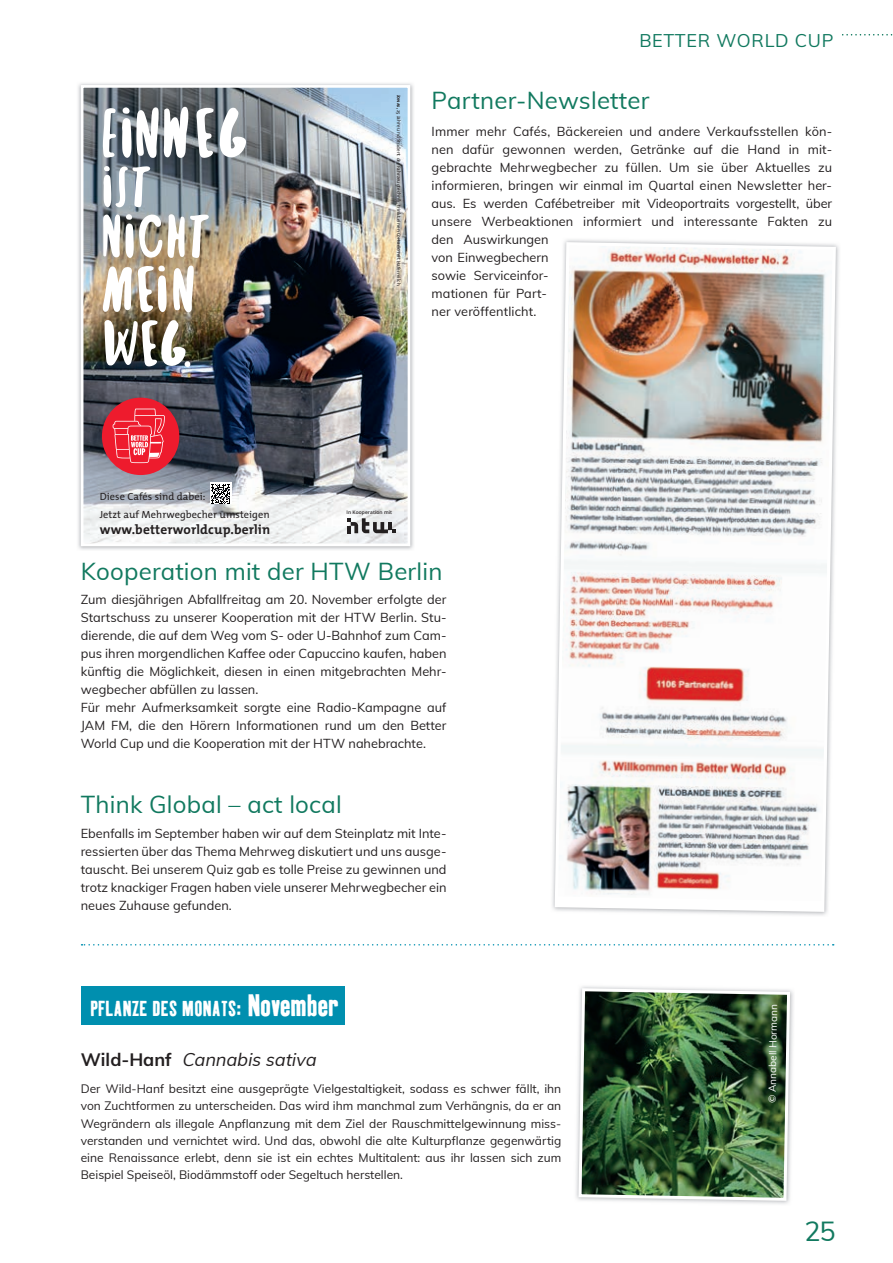
<style>
.page{position:relative;width:893px;height:1263px;background:#fff}
.page>*{position:absolute;margin:0;border:0;box-sizing:border-box;transform-origin:0 0}
.t1{font:88.05px "Twin Pines";color:#fff}
.t2{font:81.3px "Twin Pines";letter-spacing:-.01em;color:#fff}
.t3{font:76.35px "Twin Pines";letter-spacing:.01em;color:#fff}
.t4{font:72px "Twin Pines";color:#fff}
.t5{font:27px "Muli";color:#11795f}
.t6{font:24px "Muli";letter-spacing:.01em;color:#11795f}
.t7{font:21px "Kipp No 1";letter-spacing:.02em;color:#fff}
.t8{font:italic 18px "Muli";color:#231f20}
.t9{font:18px "Muli";letter-spacing:.04em;color:#11795f}
.t10{font:700 13.35px "The Mix";letter-spacing:.01em;color:#231f20}
.t11{font:12.75px/18px "Muli";color:#231f20}
.t12{font:12px/17.2px "Muli";color:#231f20;text-align:justify}
.t13{font:10.35px/18px "The Mix";letter-spacing:.005em;color:#231f20}
.t14{font:10.05px "Muli";color:#fff}
.t15{font:4.95px "The Mix";letter-spacing:.01em;color:#231f20}
.t16{font:600 4.95px "Open Sans";letter-spacing:.01em;color:#231f20}
.s1{font-family:"The Mix Bold Caps"}
.s2{font-size:30px}
.s3{font-weight:700;font-style:normal}
</style>
<div class="page">
<svg style="left:842px;top:34px;width:50px;height:2px"></svg>
<svg style="left:82px;top:944px;width:752px;height:1px"></svg>
<img style="left:576px;top:986px;width:218px;height:218px">
<img style="left:577px;top:987px;width:215px;height:215px">
<div style="left:81px;top:986px;width:263px;height:39px;background:#008faf"></div>
<img style="left:78px;top:83px;width:336px;height:467px">
<img style="left:85px;top:89px;width:321px;height:453px">
<div style="left:102px;top:398px;width:77px;height:77px;background:#ee1b2d;border-radius:50%"></div>
<svg style="left:113px;top:409px;width:52px;height:54px"></svg>
<svg style="left:347px;top:518px;width:48px;height:15px"></svg>
<svg style="left:210px;top:503px;width:21px;height:1px"></svg>
<img style="left:210px;top:483px;width:21px;height:20px">
<div style="left:81px;top:85px;width:329px;height:461px;border:3px solid #fff"></div>
<img style="left:553px;top:240px;width:284px;height:673px">
<h1 class="t1" style="left:103px;top:94px;width:152px">EINWEG</h1>
<h3 class="t4" style="left:103px;top:155px;width:53px">IST</h3>
<h3 class="t3" style="left:103px;top:203px;width:112px">NICHT</h3>
<h2 class="t2" style="left:103px;top:253px;width:97px">MEIN</h2>
<h2 class="t2" style="left:103px;top:308px;width:93px">WEG.</h2>
<p class="t13" style="left:100px;top:487px;width:171px">Diese Cafés sind dabei:<br>Jetzt auf Mehrwegbecher umsteigen</p>
<p class="t10" style="left:100px;top:518px;width:172px">www.betterworldcup.berlin</p>
<p class="t15" style="left:403px;top:95px;width:193px;rotate:90deg"><span class="s1">Jonas,</span> 25 Jahre und Student der Fahrzeugtechnik, trinkt einen Cortado mit Hafermilch.</p>
<h3 class="t9" style="left:639px;top:28px;width:196px">BETTER WORLD CUP</h3>
<h3 class="t6" style="left:432px;top:83px;width:219px">Partner-Newsletter</h3>
<p class="t11" style="left:432px;top:122px;width:402px">Immer mehr Cafés, Bäckereien und andere Verkaufsstellen kön&shy;nen dafür gewonnen werden, Getränke auf die Hand in mit&shy;gebrachte Mehrwegbecher zu füllen. Um sie über Aktuelles zu informieren, bringen wir einmal im Quartal einen Newsletter her&shy;aus. Es werden Cafébetreiber mit Videoportraits vorgestellt, über unsere Werbeaktionen informiert und interessante Fakten zu den Auswirkungen<br>von Einwegbechern<br>sowie Serviceinfor-<br>mationen für Part-<br>ner veröffentlicht.</p>
<p class="t16" style="left:347px;top:509px;width:47px">In Kooperation mit</p>
<h3 class="t6" style="left:81px;top:554px;width:363px">Kooperation mit der HTW Berlin</h3>
<p class="t11" style="left:81px;top:590px;width:367px">Zum diesjährigen Abfallfreitag am 20. November erfolgte der Startschuss zu unserer Kooperation mit der HTW Berlin. Stu&shy;dierende, die auf dem Weg vom S- oder U-Bahnhof zum Cam&shy;pus ihren morgendlichen Kaffee oder Capuccino kaufen, haben künftig die Möglichkeit, diesen in einen mitgebrachten Mehr&shy;wegbecher abfüllen zu lassen.<br>Für mehr Aufmerksamkeit sorgte eine Radio-Kampagne auf JAM FM, die den Hörern Informationen rund um den Better World Cup und die Kooperation mit der HTW nahebrachte.</p>
<h3 class="t6" style="left:81px;top:787px;width:262px">Think Global – act local</h3>
<p class="t11" style="left:81px;top:824px;width:367px;text-align:justify">Ebenfalls im September haben wir auf dem Steinplatz mit Inte&shy;ressierten über das Thema Mehrweg diskutiert und uns ausge&shy;tauscht. Bei unserem Quiz gab es tolle Preise zu gewinnen und trotz knackiger Fragen haben viele unserer Mehrwegbecher ein neues Zuhause gefunden.</p>
<h3 class="t7" style="left:90px;top:996px;width:249px">PFLANZE DES MONATS: <span class="s2">November</span></h3>
<h3 class="t8" style="left:81px;top:1047px;width:241px"><span class="s3">Wi l d - H a nf</span> Cannabis sativa</h3>
<p class="t12" style="left:81px;top:1080px;width:482px">Der Wild-Hanf besitzt eine ausgeprägte Vielgestaltigkeit, sodass es schwer fällt, ihn von Zuchtformen zu unterscheiden. Das wird ihm manchmal zum Verhängnis, da er an Wegrändern als illegale Anpflanzung mit dem Ziel der Rauschmittelgewinnung miss&shy;verstanden und vernichtet wird. Und das, obwohl die alte Kulturpflanze gegenwärtig eine Renaissance erlebt, denn sie ist ein echtes Multitalent: aus ihr lassen sich zum Beispiel Speiseöl, Biodämmstoff oder Segeltuch herstellen.</p>
<p class="t14" style="left:765px;top:1103px;width:100px;rotate:-89deg">© Annabell Hormann</p>
<h3 class="t5" style="left:804px;top:1212px;width:33px">25</h3>
</div>
